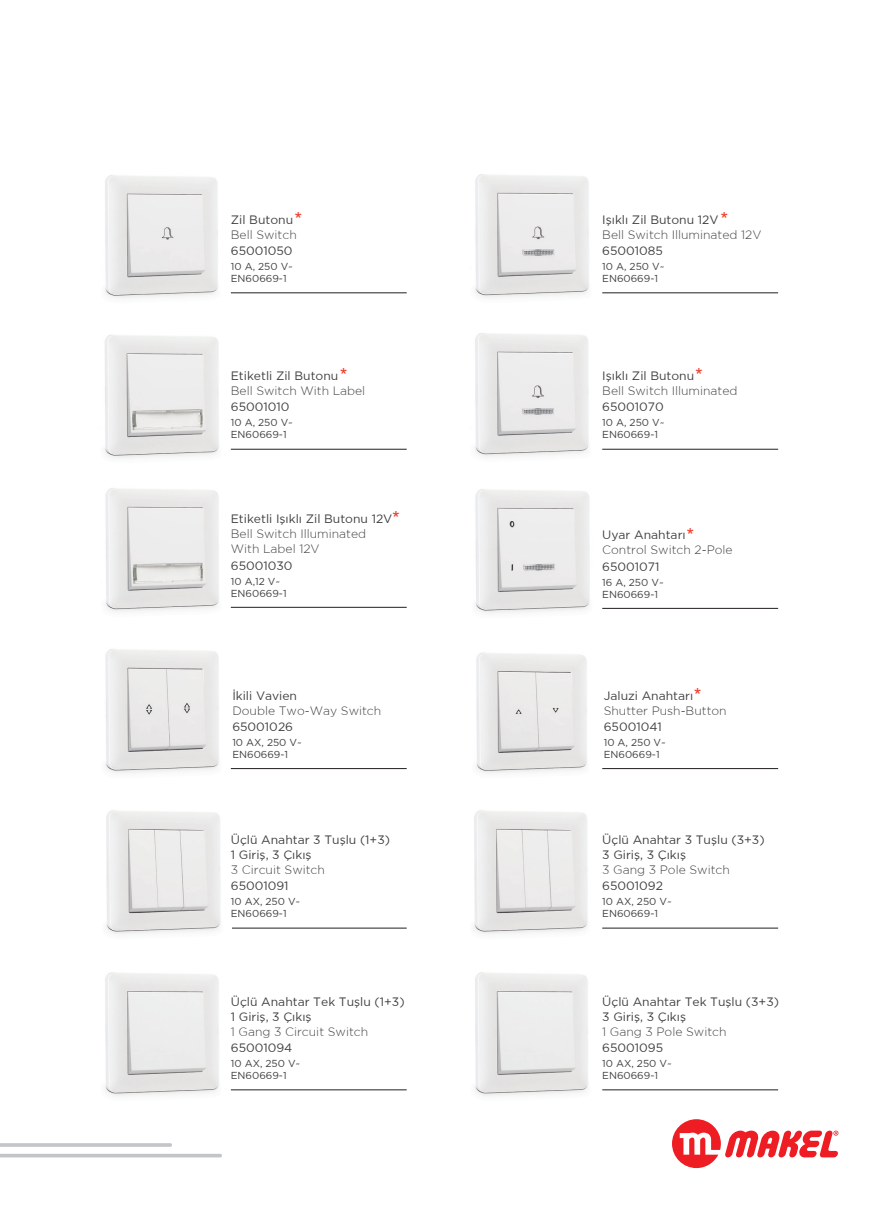
<style>
.page{position:relative;width:892px;height:1211px;background:#fff}
.page>*{position:absolute;margin:0;border:0;box-sizing:border-box;transform-origin:0 0}
.t1{font:20.25px "Helvetica Normal Tr";color:#ef3e2e}
.t2{font:12.15px/14.9px "Gotham TRUN";color:#3e3e3f}
.t3{font:300 12.15px/14.9px "Gotham TRUN";color:#3e3e3f}
.t4{font:10.05px/12px "Gotham TRUN";color:#3e3e3f}
</style>
<div class="page">
<svg style="left:672px;top:1119px;width:166px;height:49px"></svg>
<hr style="left:231px;top:928px;width:176px;height:1px;background:#231f20">
<img style="left:475px;top:489px;width:139px;height:124px">
<img style="left:475px;top:174px;width:132px;height:124px">
<img style="left:475px;top:333px;width:128px;height:124px">
<img style="left:105px;top:175px;width:137px;height:123px">
<img style="left:104px;top:334px;width:129px;height:124px">
<img style="left:105px;top:488px;width:129px;height:124px">
<img style="left:106px;top:810px;width:126px;height:124px">
<img style="left:474px;top:810px;width:114px;height:124px">
<img style="left:105px;top:649px;width:133px;height:124px">
<img style="left:476px;top:652px;width:128px;height:122px">
<img style="left:105px;top:972px;width:127px;height:124px">
<img style="left:475px;top:972px;width:113px;height:124px">
<hr style="left:231px;top:293px;width:176px;height:1px;background:#231f20">
<hr style="left:602px;top:293px;width:176px;height:1px;background:#231f20">
<hr style="left:602px;top:449px;width:176px;height:1px;background:#231f20">
<hr style="left:602px;top:608px;width:176px;height:1px;background:#231f20">
<hr style="left:231px;top:449px;width:176px;height:1px;background:#231f20">
<hr style="left:231px;top:607px;width:176px;height:1px;background:#231f20">
<hr style="left:231px;top:768px;width:176px;height:1px;background:#231f20">
<hr style="left:602px;top:768px;width:176px;height:1px;background:#231f20">
<hr style="left:602px;top:928px;width:176px;height:1px;background:#231f20">
<hr style="left:602px;top:1090px;width:176px;height:1px;background:#231f20">
<hr style="left:231px;top:1090px;width:176px;height:1px;background:#231f20">
<svg style="left:0;top:1154px;width:222px;height:3px"></svg>
<svg style="left:0;top:1143px;width:172px;height:4px"></svg>
<h1 class="t1" style="left:294px;top:207px;width:9px">*</h1>
<p class="t2" style="left:231px;top:212px;width:64px">Zil Butonu</p>
<p class="t3" style="left:231px;top:227px;width:67px">Bell Switch</p>
<p class="t2" style="left:231px;top:243px;width:63px">65001050</p>
<p class="t4" style="left:231px;top:260px;width:64px">10 A, 250 V~<br>EN60669-1</p>
<h1 class="t1" style="left:340px;top:363px;width:9px">*</h1>
<p class="t2" style="left:231px;top:368px;width:109px">Etiketli Zil Butonu</p>
<p class="t3" style="left:231px;top:383px;width:136px">Bell Switch With Label</p>
<p class="t2" style="left:231px;top:399px;width:60px">65001010</p>
<p class="t4" style="left:231px;top:417px;width:64px">10 A, 250 V~<br>EN60669-1</p>
<h1 class="t1" style="left:392px;top:506px;width:9px">*</h1>
<p class="t2" style="left:231px;top:511px;width:163px">Etiketli Işıklı Zil Butonu 12V</p>
<p class="t3" style="left:231px;top:526px;width:137px">Bell Switch Illuminated<br>With Label 12V</p>
<p class="t2" style="left:231px;top:558px;width:63px">65001030</p>
<p class="t4" style="left:231px;top:575px;width:57px">10 A,12 V~<br>EN60669-1</p>
<p class="t2" style="left:232px;top:688px;width:66px">İkili Vavien</p>
<p class="t3" style="left:232px;top:703px;width:150px">Double Two-Way Switch</p>
<p class="t2" style="left:232px;top:719px;width:62px">65001026</p>
<p class="t4" style="left:232px;top:736px;width:71px">10 AX, 250 V~<br>EN60669-1</p>
<p class="t2" style="left:231px;top:832px;width:161px">Üçlü Anahtar 3 Tuşlu (1+3)<br>1 Giriş, 3 Çıkış</p>
<p class="t3" style="left:231px;top:862px;width:96px">3 Circuit Switch</p>
<p class="t2" style="left:231px;top:878px;width:59px">65001091</p>
<p class="t4" style="left:231px;top:896px;width:71px">10 AX, 250 V~<br>EN60669-1</p>
<p class="t2" style="left:231px;top:994px;width:175px">Üçlü Anahtar Tek Tuşlu (1+3)<br>1 Giriş, 3 Çıkış</p>
<p class="t3" style="left:231px;top:1024px;width:139px">1 Gang 3 Circuit Switch</p>
<p class="t2" style="left:231px;top:1040px;width:63px">65001094</p>
<p class="t4" style="left:231px;top:1058px;width:71px">10 AX, 250 V~<br>EN60669-1</p>
<h1 class="t1" style="left:721px;top:207px;width:9px">*</h1>
<p class="t2" style="left:602px;top:212px;width:118px">Işıklı Zil Butonu 12V</p>
<p class="t3" style="left:602px;top:227px;width:161px">Bell Switch Illuminated 12V</p>
<p class="t2" style="left:602px;top:243px;width:62px">65001085</p>
<p class="t4" style="left:602px;top:260px;width:64px">10 A, 250 V~<br>EN60669-1</p>
<h1 class="t1" style="left:695px;top:363px;width:9px">*</h1>
<p class="t2" style="left:602px;top:368px;width:94px">Işıklı Zil Butonu</p>
<p class="t3" style="left:602px;top:383px;width:137px">Bell Switch Illuminated</p>
<p class="t2" style="left:602px;top:399px;width:63px">65001070</p>
<p class="t4" style="left:602px;top:417px;width:64px">10 A, 250 V~<br>EN60669-1</p>
<h1 class="t1" style="left:687px;top:524px;width:9px">*</h1>
<p class="t2" style="left:602px;top:527px;width:85px">Uyar Anahtarı</p>
<p class="t3" style="left:602px;top:542px;width:132px">Control Switch 2-Pole</p>
<p class="t2" style="left:602px;top:559px;width:59px">65001071</p>
<p class="t4" style="left:602px;top:576px;width:63px">16 A, 250 V~<br>EN60669-1</p>
<h1 class="t1" style="left:694px;top:683px;width:9px">*</h1>
<p class="t2" style="left:604px;top:688px;width:91px">Jaluzi Anahtarı</p>
<p class="t3" style="left:604px;top:703px;width:124px">Shutter Push-Button</p>
<p class="t2" style="left:604px;top:719px;width:60px">65001041</p>
<p class="t4" style="left:604px;top:736px;width:64px">10 A, 250 V~<br>EN60669-1</p>
<p class="t2" style="left:602px;top:832px;width:164px">Üçlü Anahtar 3 Tuşlu (3+3)<br>3 Giriş, 3 Çıkış</p>
<p class="t3" style="left:602px;top:862px;width:129px">3 Gang 3 Pole Switch</p>
<p class="t2" style="left:602px;top:878px;width:62px">65001092</p>
<p class="t4" style="left:602px;top:896px;width:71px">10 AX, 250 V~<br>EN60669-1</p>
<p class="t2" style="left:602px;top:994px;width:178px">Üçlü Anahtar Tek Tuşlu (3+3)<br>3 Giriş, 3 Çıkış</p>
<p class="t3" style="left:602px;top:1024px;width:126px">1 Gang 3 Pole Switch</p>
<p class="t2" style="left:602px;top:1040px;width:62px">65001095</p>
<p class="t4" style="left:602px;top:1058px;width:71px">10 AX, 250 V~<br>EN60669-1</p>
</div>
